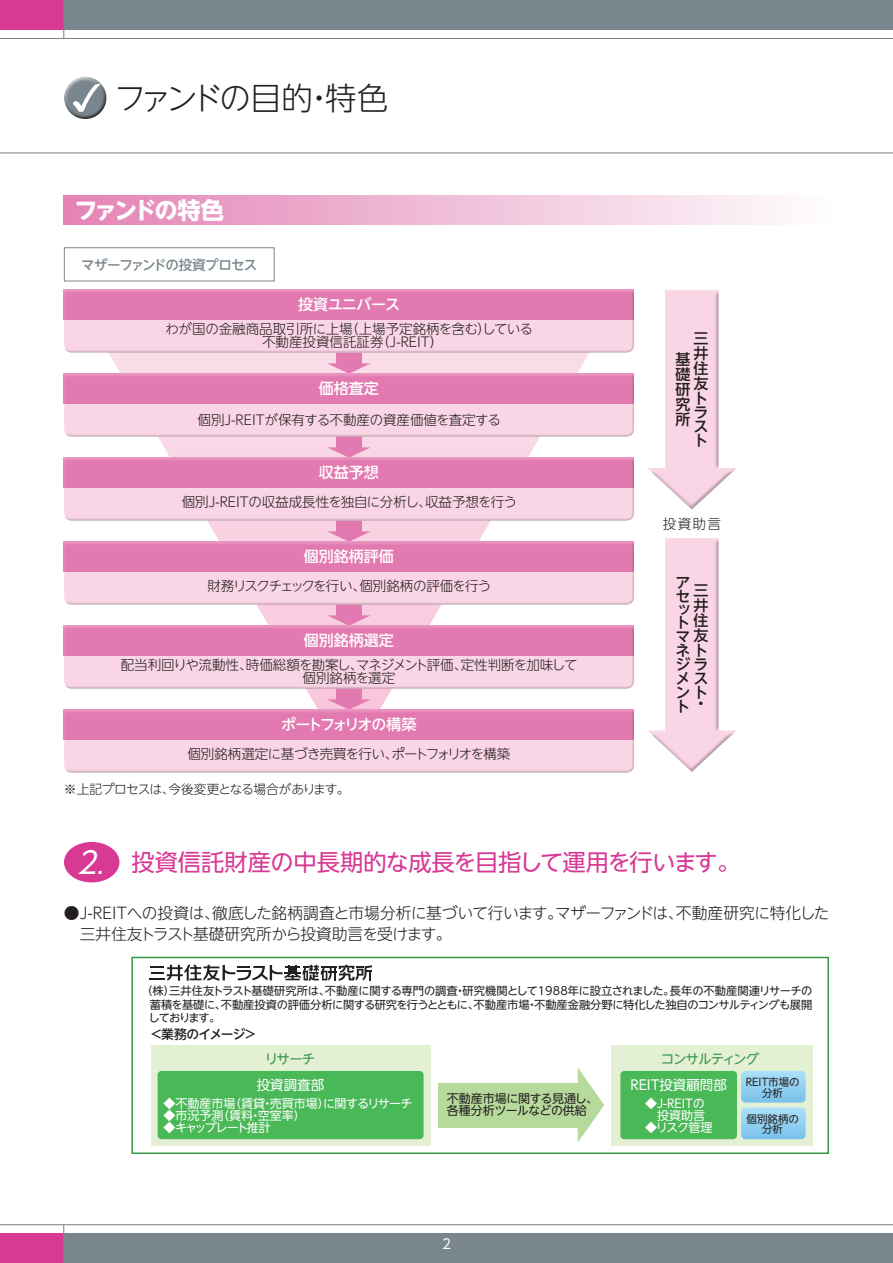
<style>
.page{position:relative;width:893px;height:1263px;background:#fff}
.page>*{position:absolute;margin:0;border:0;box-sizing:border-box;transform-origin:0 0}
.t1{font:300 31.5px "UD Shin Go NT Pro";letter-spacing:-.11em;color:#231f20}
.t2{font:23.25px "UD Shin Go NT Pro";letter-spacing:-.015em;color:#d73995}
.t3{font:700 23.25px "UD Shin Go NT Pro";letter-spacing:-.125em;color:#fff}
.t4{font:300 15.75px/21px "UD Shin Go NT Pro";letter-spacing:-.025em;color:#231f20}
.t5{font:500 15px/14.5px "UD Shin Go NT Pro";color:#231f20;text-align:justify}
.t6{font:500 15px "UD Shin Go NT Pro";color:#fff}
.t7{font:500 15px "UD Shin Go NT Pro";letter-spacing:-.13em;color:#fff}
.t8{font:500 15px "UD Shin Go NT Pro";letter-spacing:-.03em;color:#fff}
.t9{font:300 13.5px/13.5px "UD Shin Go NT Pro";color:#231f20;text-align:center}
.t10{font:300 13.5px "UD Shin Go NT Pro";letter-spacing:-.045em;color:#231f20}
.t11{font:300 13.5px "UD Shin Go NT Pro";letter-spacing:-.065em;color:#231f20}
.t12{font:13.5px "UD Shin Go NT Pro";color:#fff}
.t13{font:500 13.5px "UD Shin Go NT Pro";letter-spacing:-.06em;color:#7a868d}
.t14{font:13.5px "UD Shin Go NT Pro";letter-spacing:-.07em;color:#359847}
.t15{font:300 12.75px "UD Shin Go NT Pro";letter-spacing:-.055em;color:#231f20}
.t16{font:500 12.75px "UD Shin Go NT Pro";letter-spacing:-.065em;color:#231f20}
.t17{font:12px/12px "UD Shin Go NT Pro";color:#fff}
.t18{font:12px/12px "UD Shin Go NT Pro";letter-spacing:-.03em;color:#231f20}
.t19{font:12px "UD Shin Go NT Pro";letter-spacing:-.13em;color:#fff}
.t20{font:11.25px/13.5px "UD Shin Go NT Pro";letter-spacing:-.055em;color:#231f20;text-align:justify}
.t21{font:10.5px/10.5px "UD Shin Go NT Pro";color:#231f20;text-align:center}
.s1{font-style:italic;font-size:30px;color:#fff}
.s2{font-style:italic;color:#fff}
</style>
<div class="page">
<div style="left:64px;top:0;width:829px;height:30px;background:#7a868d"></div>
<div style="left:64px;top:1233px;width:829px;height:30px;background:#7a868d"></div>
<hr style="left:0;top:38px;width:893px;height:1px;background:#7a868d">
<hr style="left:0;top:152px;width:893px;height:1px;background:#7a868d">
<hr style="left:0;top:1224px;width:893px;height:1px;background:#7a868d">
<div style="left:0;top:0;width:64px;height:30px;background:#d73995"></div>
<div style="left:0;top:1233px;width:64px;height:30px;background:#d73995"></div>
<hr style="left:63px;top:0;width:1px;height:39px;background:#7a868d">
<hr style="left:63px;top:1224px;width:1px;height:39px;background:#7a868d">
<div style="left:64px;top:76px;width:43px;height:34px;background:#fff;opacity:.75"></div>
<div style="left:64px;top:83px;width:44px;height:38px;background:#231f20;opacity:.75"></div>
<div style="left:64px;top:196px;width:765px;height:29px;background:linear-gradient(to right,#e382b5,#fdfcfc)"></div>
<div style="left:64px;top:247px;width:211px;height:34px;border:1px solid #7a868d"></div>
<div style="left:645px;top:289px;width:93px;height:221px;background:#231f20;opacity:.3"></div>
<div style="left:645px;top:537px;width:93px;height:235px;background:#231f20;opacity:.3"></div>
<div style="left:63px;top:290px;width:573px;height:65px;background:#231f20;opacity:.3"></div>
<svg style="left:64px;top:353px;width:570px;height:21px"></svg>
<div style="left:63px;top:374px;width:573px;height:65px;background:#231f20;opacity:.3"></div>
<svg style="left:64px;top:437px;width:570px;height:21px"></svg>
<div style="left:63px;top:458px;width:573px;height:65px;background:#231f20;opacity:.3"></div>
<svg style="left:64px;top:521px;width:570px;height:21px"></svg>
<div style="left:63px;top:542px;width:573px;height:65px;background:#231f20;opacity:.3"></div>
<svg style="left:64px;top:605px;width:570px;height:21px"></svg>
<div style="left:63px;top:626px;width:573px;height:65px;background:#231f20;opacity:.3"></div>
<svg style="left:64px;top:689px;width:570px;height:21px"></svg>
<div style="left:63px;top:710px;width:573px;height:65px;background:#231f20;opacity:.3"></div>
<div style="left:64px;top:842px;width:55px;height:40px;background:#d73995;border-radius:50%"></div>
<div style="left:131px;top:957px;width:698px;height:197px;border:2px solid #359847"></div>
<div style="left:151px;top:1046px;width:279px;height:100px;background:#e4f0d4"></div>
<div style="left:612px;top:1046px;width:201px;height:100px;background:#e4f0d4"></div>
<div style="left:158px;top:1071px;width:266px;height:68px;background:#49b857;border-radius:4px"></div>
<div style="left:620px;top:1071px;width:117px;height:68px;background:#49b857;border-radius:4px"></div>
<div style="left:438px;top:1083px;width:146px;height:44px;background:#b6da9b"></div>
<svg style="left:578px;top:1068px;width:26px;height:74px"></svg>
<svg style="left:741px;top:1071px;width:65px;height:68px;background:#99d3ef"></svg>
<svg style="left:150px;top:965px;width:222px;height:16px"></svg>
<h1 class="t1" style="left:114px;top:72px;width:275px">ファンドの目的・特色</h1>
<h2 class="t3" style="left:74px;top:191px;width:151px">ファンドの特色</h2>
<p class="t13" style="left:81px;top:253px;width:177px">マザーファンドの投資プロセス</p>
<p class="t8" style="left:298px;top:292px;width:104px">投資ユニバース</p>
<p class="t9" style="left:165px;top:321px;width:369px">わが国の金融商品取引所に上場（上場予定銘柄を含む）している不動産投資信託証券（J-REIT）</p>
<p class="t6" style="left:319px;top:376px;width:61px">価格査定</p>
<p class="t9" style="left:198px;top:412px;width:305px">個別J-REITが保有する不動産の資産価値を査定する</p>
<p class="t6" style="left:319px;top:460px;width:61px">収益予想</p>
<p class="t9" style="left:182px;top:495px;width:337px">個別J-REITの収益成長性を独自に分析し、収益予想を行う</p>
<p class="t6" style="left:304px;top:544px;width:91px">個別銘柄評価</p>
<p class="t11" style="left:207px;top:575px;width:285px">財務リスクチェックを行い、個別銘柄の評価を行う</p>
<p class="t6" style="left:304px;top:628px;width:91px">個別銘柄選定</p>
<p class="t9" style="left:121px;top:657px;width:458px">配当利回りや流動性、時価総額を勘案し、マネジメント評価、定性判断を加味して個別銘柄を選定</p>
<p class="t7" style="left:281px;top:712px;width:137px">ポートフォリオの構築</p>
<p class="t10" style="left:187px;top:743px;width:324px">個別銘柄選定に基づき売買を行い、ポートフォリオを構築</p>
<p class="t15" style="left:64px;top:779px;width:287px">※上記プロセスは、今後変更となる場合があります。</p>
<p class="t5" style="left:693px;top:331px;width:16px">三井住友トラスト</p>
<p class="t5" style="left:675px;top:351px;width:16px;line-height:15px">基礎研究所</p>
<p class="t9" style="left:663px;top:516px;width:60px">投資助言</p>
<p class="t5" style="left:675px;top:575px;width:15px">アセ</p>
<p class="t5" style="left:675px;top:602px;width:15px;line-height:13.2px">ット</p>
<p class="t5" style="left:675px;top:583px;width:34px;text-align:right">三井住<br>マ友ネトジラメスント</p>
<p class="t5" style="left:693px;top:695px;width:11px">・</p>
<p class="t5" style="left:675px;top:699px;width:14px">ト</p>
<h2 class="t2" style="left:77px;top:843px;width:653px"><span class="s1">2</span><span class="s2">.</span> 投資信託財産の中長期的な成長を目指して運用を行います｡</h2>
<p class="t4" style="left:80px;top:902px;width:751px;text-indent:-16px">●J-REITへの投資は、徹底した銘柄調査と市場分析に基づいて行います。マザーファンドは、不動産研究に特化した三井住友トラスト基礎研究所から投資助言を受けます。</p>
<p class="t20" style="left:149px;top:984px;width:665px;text-indent:-7px">（株）三井住友トラスト基礎研究所は、不動産に関する専門の調査・研究機関として1988年に設立されました。長年の不動産関連リサーチの蓄積を基礎に、不動産投資の評価分析に関する研究を行うとともに、不動産市場・不動産金融分野に特化した独自のコンサルティングも展開しております。</p>
<p class="t16" style="left:150px;top:1024px;width:109px">＜業務のイメージ＞</p>
<p class="t14" style="left:265px;top:1048px;width:52px">リサーチ</p>
<p class="t12" style="left:257px;top:1074px;width:69px">投資調査部</p>
<p class="t17" style="left:163px;top:1097px;width:250px">◆不動産市場（賃貸・売買市場）に関するリサーチ</p>
<p class="t17" style="left:163px;top:1109px;width:144px">◆市況予測（賃料・空室率）</p>
<p class="t19" style="left:163px;top:1117px;width:109px">◆キャップレート推計</p>
<p class="t18" style="left:447px;top:1092px;width:153px">不動産市場に関する見通し、各種分析ツールなどの供給</p>
<p class="t14" style="left:661px;top:1048px;width:100px">コンサルティング</p>
<p class="t12" style="left:630px;top:1074px;width:98px">REIT投資顧問部</p>
<p class="t17" style="left:645px;top:1097px;width:61px">◆J-REITの　投資助言</p>
<p class="t17" style="left:645px;top:1121px;width:69px">◆リスク管理</p>
<p class="t21" style="left:746px;top:1077px;width:55px">REIT市場の分析</p>
<p class="t21" style="left:746px;top:1113px;width:54px">個別銘柄の分析</p>
<p class="t12" style="left:442px;top:1233px;width:10px">2</p>
</div>
